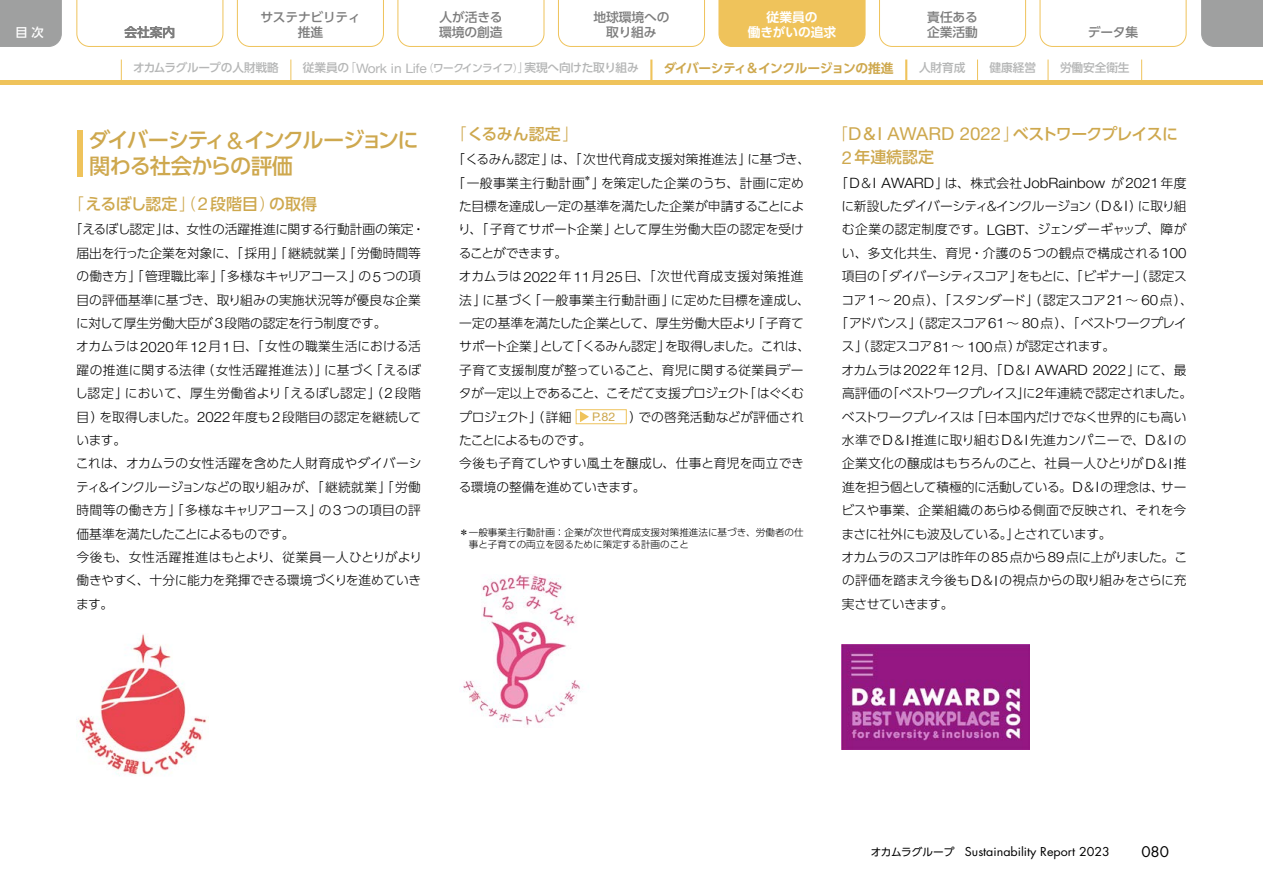
<style>
.page{position:relative;width:1263px;height:893px;background:#fff}
.page>*{position:absolute;margin:0;border:0;box-sizing:border-box;transform-origin:0 0}
.t1{font:500 21.3px/25.5px "UD Shin Go Pr 6 N";letter-spacing:-.065em;color:#cea84e}
.t2{font:500 15.9px/23.4px "UD Shin Go Pr 6 N";letter-spacing:-.03em;color:#cea84e}
.t3{font:500 15.9px "UD Shin Go Pr 6 N";letter-spacing:-.005em;color:#cea84e}
.t4{font:300 14.25px "Helvetica Neue LT Std";color:#000;scale:1.05 1}
.t5{font:14.25px "Futura Std";color:#000;scale:1.05 1}
.t6{font:300 12.75px/23.4px "UD Shin Go Pr 6 N";letter-spacing:-.01em;color:#000}
.t7{font:300 12.75px "UD Shin Go Pr 6 N";letter-spacing:-.035em;color:#000}
.t8{font:500 12.75px/14.9px "UD Shin Go Pr 6 N";letter-spacing:-.01em;color:#7d7d7d}
.t9{font:300 12.75px "UD Shin Go Pr 6 N";letter-spacing:-.07em;color:#000}
.t10{font:300 12.75px "UD Shin Go Pr 6 N";letter-spacing:-.055em;color:#000}
.t11{font:300 12.75px "UD Shin Go Pr 6 N";letter-spacing:.04em;color:#000}
.t12{font:300 12.75px "UD Shin Go Pr 6 N";letter-spacing:.02em;color:#000}
.t13{font:300 12.75px "UD Shin Go Pr 6 N";letter-spacing:-.03em;color:#000}
.t14{font:700 12.75px "UD Shin Go Pr 6 N De";letter-spacing:-.035em;color:#cea84e}
.t15{font:300 12.75px "UD Shin Go Pr 6 N";letter-spacing:.01em;color:#000}
.t16{font:700 12.75px/14.9px "UD Shin Go Pr 6 N De";letter-spacing:-.01em;color:#fff;text-align:center}
.t17{font:500 12.15px "UD Shin Go Pr 6 N";color:#fff}
.t18{font:11.85px "Futura Std";color:#000;scale:1.05 1}
.t19{font:500 11.7px "UD Shin Go Pr 6 N";letter-spacing:-.015em;color:#b5b6b6}
.t20{font:300 9.6px/12.8px "UD Shin Go Pr 6 N";color:#000}
.t21{font:300 7.5px "UD Shin Go Pr 6 N";color:#000}
.s1{font-weight:300}
.s2{font-family:"Helvetica Neue LT Std";font-weight:400;font-size:13.05px}
.s3{font-weight:300;font-size:10.65px}
.s4{font-size:10.65px}
.s5{font-family:"Helvetica Neue LT Std";font-weight:400;font-size:23.4px}
.s6{font-family:"Helvetica Neue LT Std";font-weight:400;font-size:17.85px}
.s7{font-family:"Helvetica Neue LT Std";font-size:14.25px}
.s8{font-family:"Helvetica Neue LT Std";font-weight:400;font-size:11.85px;color:#cea84e}
.s9{font-family:"UD Shin Go Pr 6 N";font-size:12.75px}
.s10{font-family:"UD Shin Go Pr 6 N";font-size:10.65px}
</style>
<div class="page">
<svg style="left:121px;top:60px;width:1px;height:21px"></svg>
<svg style="left:290px;top:60px;width:1px;height:21px"></svg>
<hr style="left:650px;top:60px;width:2px;height:21px;background:#efc35b">
<hr style="left:905px;top:60px;width:2px;height:21px;background:#efc35b">
<svg style="left:977px;top:60px;width:1px;height:21px"></svg>
<svg style="left:1048px;top:60px;width:1px;height:21px"></svg>
<svg style="left:1141px;top:60px;width:1px;height:21px"></svg>
<svg style="left:580px;top:411px;width:9px;height:11px"></svg>
<div style="left:576px;top:409px;width:51px;height:15px;border:1px solid #efc35b"></div>
<img style="left:78px;top:634px;width:131px;height:142px">
<img style="left:463px;top:574px;width:117px;height:152px">
<img style="left:842px;top:644px;width:187px;height:105px">
<div style="left:77px;top:130px;width:6px;height:46px;background:#efc35b"></div>
<div style="left:0;top:0;width:62px;height:47px;background:#9fa0a0"></div>
<div style="left:1201px;top:0;width:62px;height:47px;background:#9fa0a0"></div>
<svg style="left:1040px;top:0;width:146px;height:47px"></svg>
<svg style="left:879px;top:0;width:147px;height:47px"></svg>
<svg style="left:558px;top:0;width:147px;height:47px"></svg>
<svg style="left:398px;top:0;width:146px;height:47px"></svg>
<svg style="left:237px;top:0;width:147px;height:47px"></svg>
<svg style="left:77px;top:0;width:146px;height:47px"></svg>
<hr style="left:0;top:81px;width:1263px;height:4px;background:#efc35b">
<div style="left:719px;top:0;width:146px;height:47px;background:#efc35b"></div>
<p class="t8" style="left:260px;top:9px;width:102px">サステナビリティ</p>
<p class="t8" style="left:439px;top:9px;width:65px">人が活きる環境の創造</p>
<p class="t16" style="left:748px;top:9px;width:90px">従業員の<br>働きがいの追求</p>
<p class="t8" style="left:593px;top:9px;width:78px;text-align:center">地球環境への取り組み</p>
<p class="t8" style="left:927px;top:9px;width:52px">責任ある企業活動</p>
<p class="t17" style="left:16px;top:22px;width:30px">目次</p>
<p class="t8" style="left:1088px;top:24px;width:52px">データ集</p>
<p class="t8" style="left:125px;top:24px;width:52px">会社案内</p>
<p class="t8" style="left:298px;top:24px;width:27px">推進</p>
<p class="t19" style="left:133px;top:59px;width:147px">オカムラグループの人財戦略</p>
<p class="t19" style="left:303px;top:59px;width:337px">従業員の<span class="s1">「</span><span class="s2">Work in Life</span><span class="s3">（</span><span class="s4">ワークインライフ</span><span class="s3">）</span><span class="s1">」</span>実現へ向けた取り組み</p>
<p class="t14" style="left:664px;top:58px;width:231px">ダイバーシティ＆インクルージョンの推進</p>
<p class="t19" style="left:919px;top:59px;width:48px">人財育成</p>
<p class="t19" style="left:990px;top:59px;width:48px">健康経営</p>
<p class="t19" style="left:1060px;top:59px;width:71px">労働安全衛生</p>
<h1 class="t1" style="left:89px;top:127px;width:331px">ダイバーシティ<span class="s5">&amp;</span> インクルージョンに関わる社会からの評価</h1>
<p class="t3" style="left:68px;top:191px;width:251px"><span class="s1">「</span>えるぼし認定<span class="s1">」（</span><span class="s6">2</span>段階目<span class="s1">）</span>の取得</p>
<p class="t6" style="left:75px;top:217px;width:351px;text-indent:-6px">「えるぼし認定」は、女性の活躍推進に関する行動計画の策定・届出を行った企業を対象に、「採用」「継続就業」「労働時間等の働き方」「管理職比率」「多様なキャリアコース」の<span class="s7">5</span>つの項目の評価基準に基づき、取り組みの実施状況等が優良な企業に対して厚生労働大臣が<span class="s7">3</span>段階の認定を行う制度です。<br>オカムラは<span class="s7">2020</span>年<span class="s7">12</span>月<span class="s7">1</span>日、「女性の職業生活における活躍の推進に関する法律（女性活躍推進法）」に基づく「えるぼし認定」において、厚生労働省より「えるぼし認定」（<span class="s7">2</span>段階目）を取得しました。<span class="s7">2022</span>年度も<span class="s7">2</span>段階目の認定を継続しています。<br>これは、オカムラの女性活躍を含めた人財育成やダイバーシティ＆インクルージョンなどの取り組みが、「継続就業」「労働時間等の働き方」「多様なキャリアコース」の<span class="s7">3</span>つの項目の評価基準を満たしたことによるものです。<br>今後も、女性活躍推進はもとより、従業員一人ひとりがより働きやすく、十分に能力を発揮できる環境づくりを進めていきます。</p>
<p class="t2" style="left:450px;top:122px;width:130px"><span class="s1">「</span>くるみん認定<span class="s1">」</span></p>
<p class="t6" style="left:452px;top:147px;width:359px">「くるみん認定」は、「次世代育成支援対策推進法」に基づき、「一般事業主行動計画</p>
<p class="t21" style="left:584px;top:172px;width:9px">＊</p>
<p class="t6" style="left:458px;top:171px;width:353px;text-indent:134px">」を策定した企業のうち、計画に定めた目標を達成し一定の基準を満たした企業が申請することにより、「子育てサポート企業」として厚生労働大臣の認定を受けることができます。<br>オカムラは<span class="s7">2022</span>年<span class="s7">11</span>月<span class="s7">25</span>日、「次世代育成支援対策推進法」に基づく「一般事業主行動計画」に定めた目標を達成し、一定の基準を満たした企業として、厚生労働大臣より「子育てサポート企業」として「くるみん認定」を取得しました。これは、子育て支援制度が整っていること、育児に関する従業員データが一定以上であること、こそだて支援プロジェクト「はぐくむプロジェクト」（詳細</p>
<p class="t15" style="left:592px;top:406px;width:213px"><span class="s8">P.82</span> ）での啓発活動などが評価され</p>
<p class="t6" style="left:459px;top:428px;width:347px">たことによるものです。<br>今後も子育てしやすい風土を醸成し、仕事と育児を両立できる環境の整備を進めていきます。</p>
<p class="t20" style="left:469px;top:525px;width:336px;text-indent:-10px">＊一般事業主行動計画：企業が次世代育成支援対策推進法に基づき、労働者の仕事と子育ての両立を図るために策定する計画のこと</p>
<p class="t2" style="left:842px;top:122px;width:337px;text-indent:-10px"><span class="s1">「</span><span class="s6">D</span>＆<span class="s6">I AWARD 2022</span><span class="s1">」</span>ベストワークプレイスに<br><span class="s6">2</span>年連続認定</p>
<p class="t4" style="left:835px;top:174px;width:336px"><span class="s9">「</span>D<span class="s9">＆</span>I AWARD<span class="s9">」は、株式会社</span>JobRainbow <span class="s9">が</span>2021<span class="s9">年度</span></p>
<p class="t10" style="left:841px;top:196px;width:346px">に新設したダイバーシティ＆インクルージョン（ <span class="s7">D</span>＆<span class="s7">I</span> ）に取り組</p>
<p class="t11" style="left:842px;top:219px;width:346px">む企業の認定制度です。<span class="s7">LGBT</span>、ジェンダーギャップ、障が</p>
<p class="t12" style="left:842px;top:243px;width:346px">い、多文化共生、育児・介護の<span class="s7">5</span>つの観点で構成される<span class="s7">100</span></p>
<p class="t7" style="left:842px;top:266px;width:346px">項目の「ダイバーシティスコア」をもとに、「ビギナー」（認定ス</p>
<p class="t7" style="left:841px;top:289px;width:353px">コア<span class="s7">1</span>～ <span class="s7">20</span>点）、「スタンダード」（認定スコア<span class="s7">21</span>～ <span class="s7">60</span>点）、</p>
<p class="t9" style="left:835px;top:313px;width:353px">「アドバンス」（認定スコア<span class="s7">61</span>～ <span class="s7">80</span>点）、「ベストワークプレイ</p>
<p class="t13" style="left:842px;top:336px;width:275px">ス」（認定スコア<span class="s7">81</span>～ <span class="s7">100</span>点）が認定されます。</p>
<p class="t4" style="left:842px;top:361px;width:330px"><span class="s9">オカムラは</span>2022<span class="s9">年</span>12<span class="s9">月、「</span>D<span class="s9">＆</span>I AWARD 2022<span class="s9">」にて、最</span></p>
<p class="t6" style="left:841px;top:381px;width:352px">高評価の「ベストワークプレイス」に<span class="s7">2</span>年連続で認定されました。ベストワークプレイスは「日本国内だけでなく世界的にも高い水準で<span class="s7">D</span>＆<span class="s7">I</span>推進に取り組む<span class="s7">D</span>＆<span class="s7">I</span>先進カンパニーで、<span class="s7">D</span>＆<span class="s7">I</span>の企業文化の醸成はもちろんのこと、社員一人ひとりが<span class="s7">D</span>＆<span class="s7">I</span>推進を担う個として積極的に活動している。<span class="s7">D</span>＆<span class="s7">I</span>の理念は、サービスや事業、企業組織のあらゆる側面で反映され、それを今まさに社外にも波及している。」とされています。<br>オカムラのスコアは昨年の<span class="s7">85</span>点から<span class="s7">89</span>点に上がりました。この評価を踏まえ今後も<span class="s7">D</span>＆<span class="s7">I</span>の視点からの取り組みをさらに充実させていきます。</p>
<p class="t18" style="left:871px;top:844px;width:229px"><span class="s10">オカムラグループ　</span>Sustainability Report 2023</p>
<p class="t5" style="left:1141px;top:842px;width:28px">080</p>
</div>
